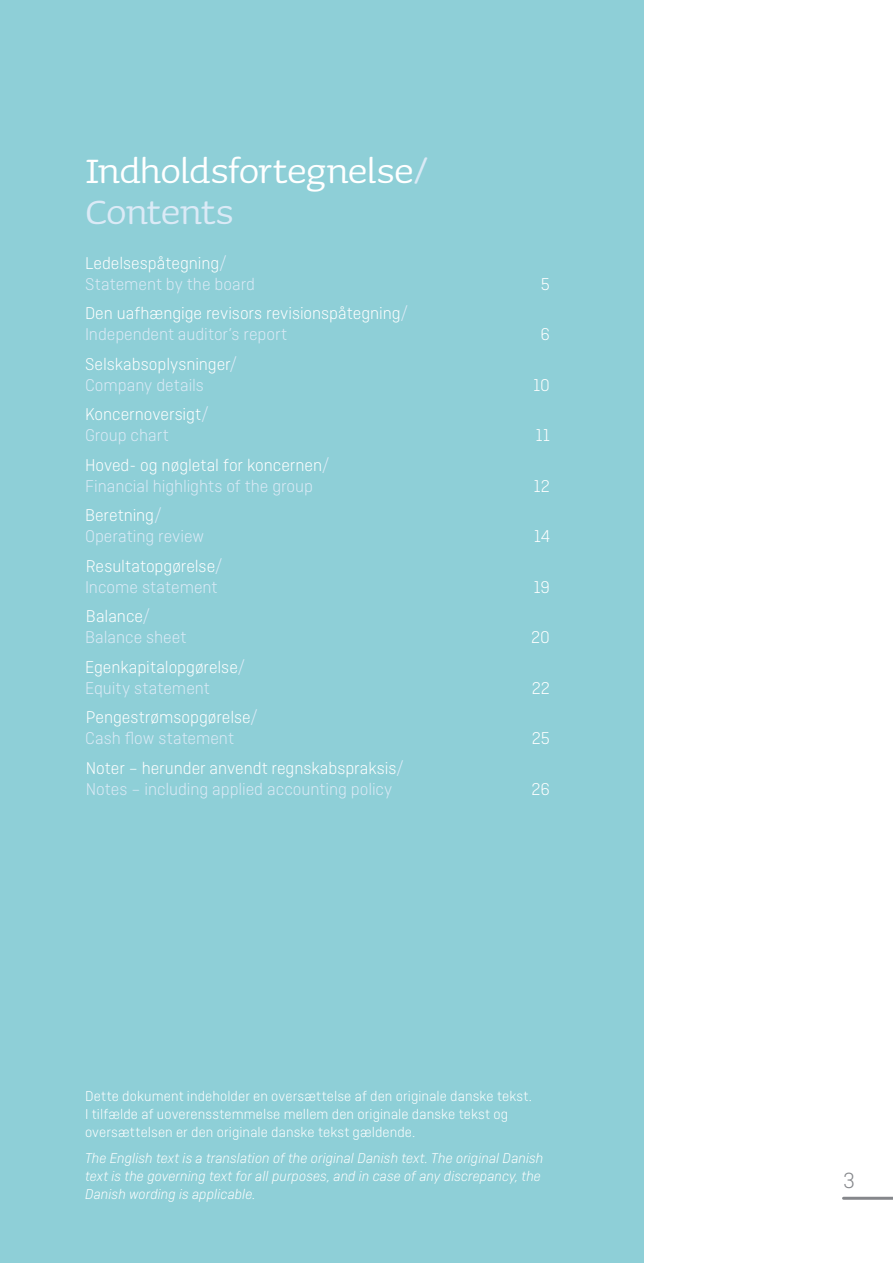
<style>
.page{position:relative;width:893px;height:1263px;background:#fff}
.page>*{position:absolute;margin:0;border:0;box-sizing:border-box;transform-origin:0 0}
.t1{font:45px/40.5px "Sauna Pro";letter-spacing:-.015em;color:#fff}
.t2{font:300 23.1px "Ciutadella";color:#85878b}
.t3{font:300 18px/21px "Ciutadella";color:#fff}
.t4{font:300 18px/21px "Ciutadella";color:#dbeaf6}
.t5{font:300 15px/18px "Ciutadella";letter-spacing:.005em;color:#fff}
.t6{font:italic 300 15px/18px "Ciutadella";letter-spacing:.005em;color:#fff}
.s1{color:#dbeaf6}
.s2{color:#fff}
</style>
<div class="page">
<hr style="left:843px;top:1197px;width:50px;height:3px;background:#85878b">
<div style="left:0;top:0;width:643px;height:1263px;background:#8ecfd7"></div>
<h1 class="t1" style="left:85px;top:151px;width:343px">Indholdsfortegnelse<span class="s1">/<br>Contents</span></h1>
<p class="t4" style="left:85px;top:252px;width:172px"><span class="s2">Ledelsespåtegning</span>/<br>Statement by the board</p>
<p class="t3" style="left:85px;top:303px;width:324px">Den uafhængige revisors revisionspåtegning<span class="s1">/<br>Independent auditor’s report</span></p>
<p class="t3" style="left:85px;top:353px;width:153px">Selskabsoplysninger<span class="s1">/<br>Company details</span></p>
<p class="t3" style="left:85px;top:404px;width:125px">Koncernoversigt<span class="s1">/<br>Group chart</span></p>
<p class="t4" style="left:85px;top:454px;width:246px"><span class="s2">Hoved- og nøgletal for koncernen</span>/<br>Financial highlights of the group</p>
<p class="t4" style="left:85px;top:505px;width:121px"><span class="s2">Beretning</span>/<br>Operating review</p>
<p class="t3" style="left:85px;top:555px;width:139px">Resultatopgørelse<span class="s1">/<br>Income statement</span></p>
<p class="t4" style="left:85px;top:606px;width:103px"><span class="s2">Balance</span>/<br>Balance sheet</p>
<p class="t3" style="left:85px;top:656px;width:161px">Egenkapitalopgørelse<span class="s1">/<br>Equity statement</span></p>
<p class="t3" style="left:85px;top:707px;width:174px">Pengestrømsopgørelse<span class="s1">/<br>Cash flow statement</span></p>
<p class="t4" style="left:86px;top:757px;width:319px"><span class="s2">Noter – herunder anvendt regnskabspraksis</span>/<br>Notes – including applied accounting policy</p>
<p class="t3" style="left:541px;top:273px;width:11px">5</p>
<p class="t3" style="left:541px;top:324px;width:11px">6</p>
<p class="t3" style="left:534px;top:374px;width:18px">10</p>
<p class="t3" style="left:536px;top:425px;width:16px">11</p>
<p class="t3" style="left:534px;top:475px;width:18px">12</p>
<p class="t3" style="left:534px;top:526px;width:17px">14</p>
<p class="t3" style="left:534px;top:576px;width:18px">19</p>
<p class="t3" style="left:531px;top:627px;width:20px">20</p>
<p class="t3" style="left:532px;top:677px;width:20px">22</p>
<p class="t3" style="left:532px;top:728px;width:20px">25</p>
<p class="t3" style="left:531px;top:778px;width:20px">26</p>
<p class="t5" style="left:85px;top:1087px;width:449px">Dette dokument indeholder en oversættelse af den originale danske tekst.<br>I tilfælde af uoverensstemmelse mellem den originale danske tekst og oversættelsen er den originale danske tekst gældende.</p>
<p class="t6" style="left:85px;top:1149px;width:460px">The English text is a translation of the original Danish text. The original Danish text is the governing text for all purposes, and in case of any discrepancy, the<br>Danish wording is applicable.</p>
<p class="t2" style="left:843px;top:1168px;width:13px">3</p>
</div>
